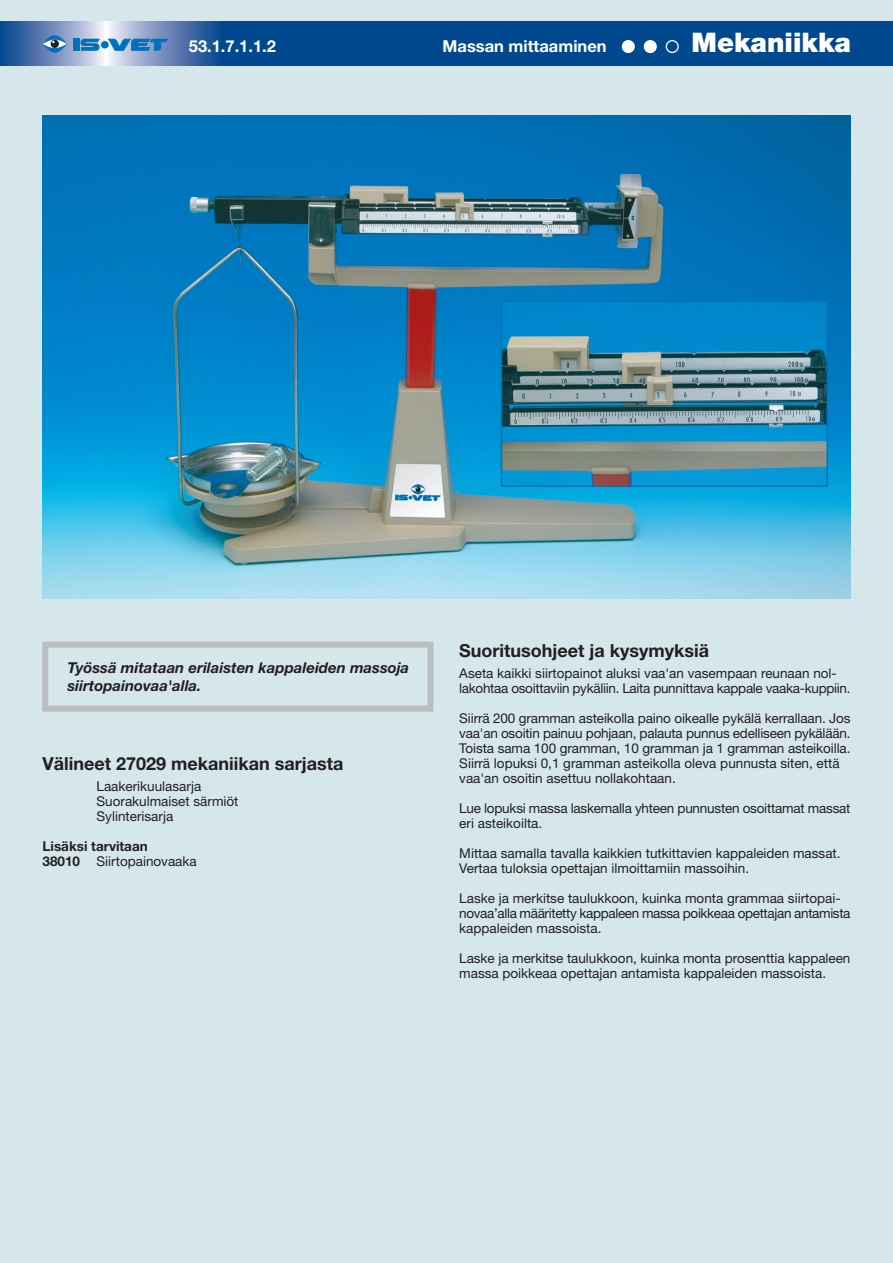
<style>
.page{position:relative;width:893px;height:1263px;background:#d5e7eb}
.page>*{position:absolute;margin:0;border:0;box-sizing:border-box;transform-origin:0 0}
.t1{font:900 27px "Helvetica Neue";color:#fff}
.t2{font:700 18px "Helvetica Neue";color:#231f20}
.t3{font:700 16.5px "Helvetica Neue";color:#fff}
.t4{font:italic 700 15px/18px "Helvetica Neue";color:#231f20}
.t5{font:13.5px/15px "Helvetica Neue";color:#231f20}
.t6{font:13.5px/15px "Helvetica Neue";letter-spacing:-.02em;color:#231f20}
.t7{font:700 13.5px/15px "Helvetica Neue";color:#231f20}
.s1{font-weight:400}
</style>
<div class="page">
<svg style="left:0;top:21px;width:105px;height:45px;background:#6e8cbb"></svg>
<svg style="left:105px;top:21px;width:115px;height:45px;background:#728ebc"></svg>
<div style="left:220px;top:21px;width:673px;height:45px;background:#01498e"></div>
<svg style="left:43px;top:35px;width:24px;height:18px"></svg>
<svg style="left:43px;top:40px;width:24px;height:8px"></svg>
<svg style="left:51px;top:40px;width:8px;height:8px"></svg>
<div style="left:73px;top:39px;width:7px;height:12px;background:#0072bc"></div>
<svg style="left:81px;top:39px;width:19px;height:12px"></svg>
<svg style="left:108px;top:39px;width:60px;height:12px"></svg>
<div style="left:101px;top:41px;width:8px;height:7px;background:#0072bc;border-radius:50%"></div>
<div style="left:42px;top:642px;width:391px;height:70px;border:6px solid #bcbdc0"></div>
<div style="left:622px;top:40px;width:13px;height:13px;background:#fff;border:1px solid #fff;border-radius:50%"></div>
<div style="left:644px;top:40px;width:13px;height:13px;background:#fff;border:1px solid #fff;border-radius:50%"></div>
<div style="left:666px;top:40px;width:13px;height:13px;border:1px solid #fff;border-radius:50%"></div>
<img style="left:43px;top:115px;width:807px;height:483px">
<img style="left:504px;top:303px;width:321px;height:181px">
<div style="left:501px;top:300px;width:327px;height:187px;border:2px solid #0072bc"></div>
<p class="t3" style="left:189px;top:40px;width:89px">53.1.7.1.1.2</p>
<p class="t3" style="left:443px;top:40px;width:166px">Massan mittaaminen</p>
<h1 class="t1" style="left:692px;top:32px;width:161px">Mekaniikka</h1>
<p class="t4" style="left:68px;top:660px;width:343px">Työssä mitataan erilaisten kappaleiden massoja siirtopainovaa'alla.</p>
<h2 class="t2" style="left:43px;top:757px;width:302px">Välineet 27029 mekaniikan sarjasta</h2>
<p class="t5" style="left:97px;top:780px;width:144px">Laakerikuulasarja<br>Suorakulmaiset särmiöt<br>Sylinterisarja</p>
<p class="t7" style="left:43px;top:840px;width:156px">Lisäksi tarvitaan<br>38010 <span class="s1">Siirtopainovaaka</span></p>
<h2 class="t2" style="left:459px;top:644px;width:252px">Suoritusohjeet ja kysymyksiä</h2>
<p class="t6" style="left:459px;top:667px;width:393px">Aseta kaikki siirtopainot aluksi vaa'an vasempaan reunaan nol&shy;lakohtaa osoittaviin pykäliin. Laita punnittava kappale vaaka-kuppiin.</p>
<p class="t5" style="left:459px;top:712px;width:393px">Siirrä 200 gramman asteikolla paino oikealle pykälä kerrallaan. Jos vaa'an osoitin painuu pohjaan, palauta punnus edelliseen pykälään.<br>Toista sama 100 gramman, 10 gramman ja 1 gramman asteikoilla.<br>Siirrä lopuksi 0,1 gramman asteikolla oleva punnusta siten, että vaa'an osoitin asettuu nollakohtaan.</p>
<p class="t5" style="left:459px;top:802px;width:393px">Lue lopuksi massa laskemalla yhteen punnusten osoittamat massat eri asteikoilta.</p>
<p class="t5" style="left:459px;top:847px;width:383px">Mittaa samalla tavalla kaikkien tutkittavien kappaleiden massat.<br>Vertaa tuloksia opettajan ilmoittamiin massoihin.</p>
<p class="t5" style="left:459px;top:892px;width:393px">Laske ja merkitse taulukkoon, kuinka monta grammaa siirtopai&shy;novaa’alla määritetty kappaleen massa poikkeaa opettajan antamista kappaleiden massoista.</p>
<p class="t5" style="left:459px;top:952px;width:393px">Laske ja merkitse taulukkoon, kuinka monta prosenttia kappaleen massa poikkeaa opettajan antamista kappaleiden massoista.</p>
</div>
